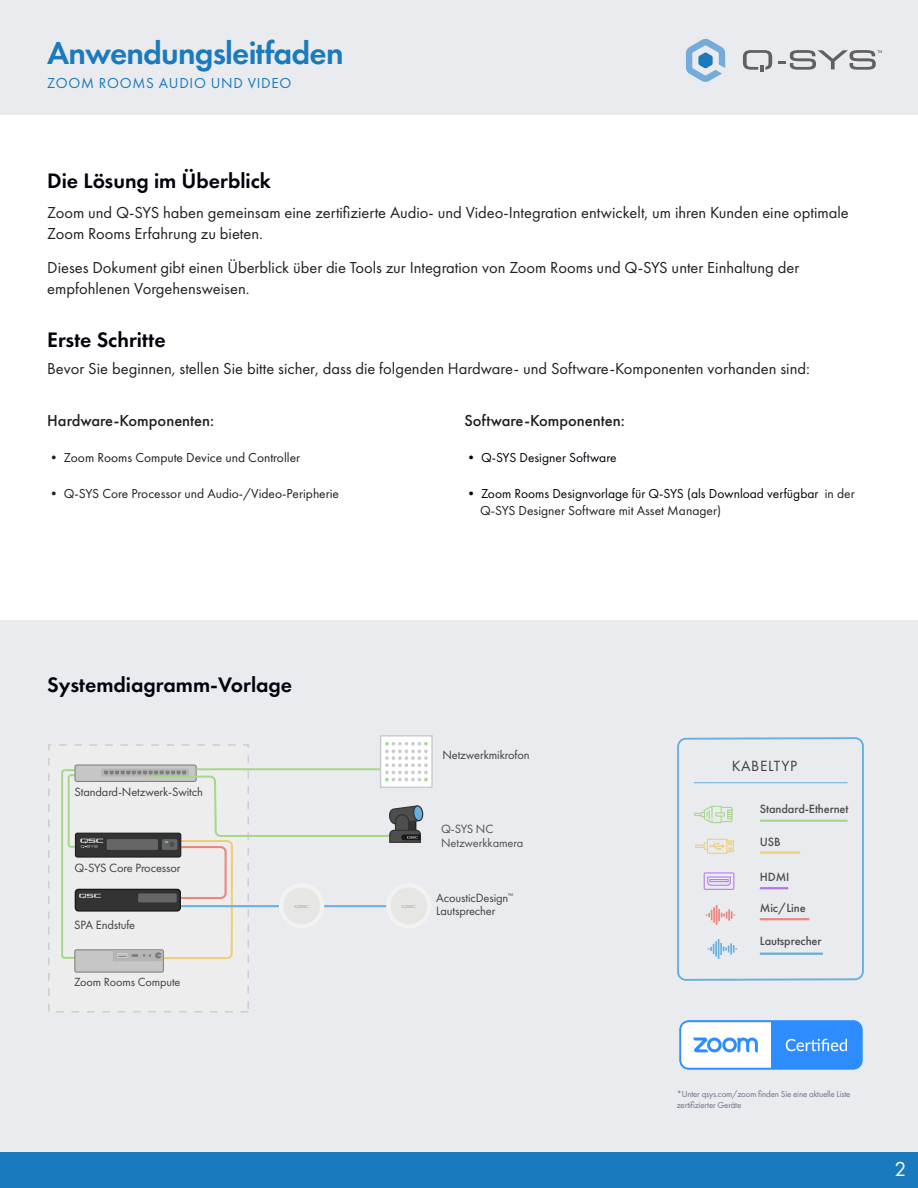
<style>
.page{position:relative;width:918px;height:1188px;background:#fff}
.page>*{position:absolute;margin:0;border:0;box-sizing:border-box;transform-origin:0 0}
.t1{font:600 33px "Futura PT";letter-spacing:-.025em;color:#1a7abc}
.t2{font:600 21.75px "Futura PT";color:#00000b}
.t3{font:21px "Futura PT";color:#fff}
.t4{font:16.5px/21px "Futura PT";color:#231f20}
.body{font:500 16.5px "Futura PT";color:#231f20}
.t5{font:15.3px "Futura PT";letter-spacing:.04em;color:#414141}
.t6{font:15px "Futura PT";letter-spacing:.05em;color:#1a7abc}
.t7{font:13.8px "Futura PT";letter-spacing:-.01em;color:#414141}
.body-2{font:13.5px/16.2px "Futura PT";color:#00000b}
.body-3{font:13.5px "Futura PT";color:#231f20}
.t8{font:12.45px/12.8px "Futura PT";letter-spacing:-.01em;color:#414141}
.t9{font:500 12.45px "Futura PT";letter-spacing:-.01em;color:#4d4e4e}
.t10{font:12.45px/14.4px "Futura PT";letter-spacing:-.01em;color:#525256}
.t11{font:12.3px "Futura PT";letter-spacing:-.01em;color:#414141}
.body-4{font:9px/10.8px "Futura PT";letter-spacing:-.02em;color:#737387}
.s1{color:#231f20}
</style>
<div class="page">
<div style="left:0;top:0;width:918px;height:114px;background:#e9ebee"></div>
<div style="left:0;top:1151px;width:918px;height:37px;background:#1a7abc"></div>
<svg style="left:686px;top:39px;width:39px;height:43px"></svg>
<svg style="left:743px;top:50px;width:29px;height:22px"></svg>
<svg style="left:778px;top:50px;width:104px;height:20px"></svg>
<div style="left:0;top:620px;width:918px;height:531px;background:#e9ebee"></div>
<div style="left:49px;top:745px;width:199px;height:267px;background:#ededed"></div>
<div style="left:48px;top:744px;width:201px;height:268px;border:2px dashed #cecece"></div>
<div style="left:386px;top:883px;width:46px;height:45px;background:#f2f2f2;border-radius:50%"></div>
<div style="left:381px;top:736px;width:51px;height:51px;background:#fff"></div>
<div style="left:380px;top:735px;width:53px;height:53px;border:1px solid #cccbcb"></div>
<div style="left:75px;top:950px;width:88px;height:22px;background:#c6c6c6"></div>
<div style="left:74px;top:949px;width:90px;height:24px;border:1px solid #7c7c7c"></div>
<svg style="left:147px;top:961px;width:102px;height:52px"></svg>
<svg style="left:60px;top:742px;width:368px;height:219px"></svg>
<svg style="left:677px;top:737px;width:187px;height:244px"></svg>
<hr style="left:694px;top:782px;width:154px;height:1px;background:#66b0de">
<img style="left:680px;top:1021px;width:182px;height:49px">
<h1 class="t1" style="left:47px;top:32px;width:298px">Anwendungsleitfaden</h1>
<p class="t6" style="left:47px;top:74px;width:246px">ZOOM ROOMS AUDIO UND VIDEO</p>
<p class="t2" style="left:47px;top:167px;width:225px">Die Lösung im Überblick</p>
<p class="t4" style="left:47px;top:202px;width:803px">Zoom und Q-SYS haben gemeinsam eine zertifizierte Audio- und Video-Integration entwickelt, um ihren Kunden eine optimale<br>Zoom Rooms Erfahrung zu bieten.</p>
<p class="t4" style="left:47px;top:257px;width:754px">Dieses Dokument gibt einen Überblick über die Tools zur Integration von Zoom Rooms und Q-SYS unter Einhaltung der empfohlenen Vorgehensweisen.</p>
<p class="t2" style="left:47px;top:326px;width:120px">Erste Schritte</p>
<p class="t4" style="left:47px;top:358px;width:764px">Bevor Sie beginnen, stellen Sie bitte sicher, dass die folgenden Hardware- und Software-Komponenten vorhanden sind:</p>
<p class="body" style="left:47px;top:411px;width:168px">Hardware-Komponenten:</p>
<p class="body-3" style="left:47px;top:450px;width:254px">• Zoom Rooms Compute Device und Controller</p>
<p class="body-3" style="left:47px;top:486px;width:293px">• Q-SYS Core Processor und Audio-/Video-Peripherie</p>
<p class="body" style="left:464px;top:411px;width:162px">Software-Komponenten:</p>
<p class="body-2" style="left:464px;top:450px;width:154px">• Q-SYS Designer Software</p>
<p class="body-2" style="left:480px;top:486px;width:376px;text-indent:-16px">• Zoom Rooms Designvorlage für Q-SYS (als Download verfügbar <span class="s1">in der<br>Q-SYS Designer Software mit Asset Manager)</span></p>
<p class="t2" style="left:47px;top:672px;width:247px">Systemdiagramm-Vorlage</p>
<p class="t8" style="left:75px;top:786px;width:130px">Standard-Netzwerk-Switch</p>
<p class="t7" style="left:127px;top:786px;width:143px">Standard-Netzwerk-Switch</p>
<p class="t8" style="left:75px;top:861px;width:107px">Q-SYS Core Processor</p>
<p class="t8" style="left:74px;top:919px;width:62px">SPA Endstufe</p>
<p class="t11" style="left:74px;top:975px;width:108px">Zoom Rooms Compute</p>
<p class="t8" style="left:443px;top:749px;width:89px">Netzwerkmikrofon</p>
<p class="t10" style="left:441px;top:822px;width:84px">Q-SYS NC<br>Netzwerkkamera</p>
<p class="t8" style="left:436px;top:892px;width:79px">AcousticDesign<sup>™<br></sup>Lautsprecher</p>
<p class="t5" style="left:732px;top:757px;width:67px">KABELTYP</p>
<p class="t9" style="left:760px;top:802px;width:90px">Standard-Ethernet</p>
<p class="t9" style="left:760px;top:834px;width:22px">USB</p>
<p class="t9" style="left:760px;top:869px;width:31px">HDMI</p>
<p class="t9" style="left:760px;top:900px;width:47px">Mic/Line</p>
<p class="t9" style="left:760px;top:934px;width:63px">Lautsprecher</p>
<p class="body-4" style="left:677px;top:1089px;width:175px">*Unter qsys.com/zoom finden Sie eine aktuelle Liste zertifizierter Geräte</p>
<p class="t3" style="left:895px;top:1156px;width:13px">2</p>
</div>
